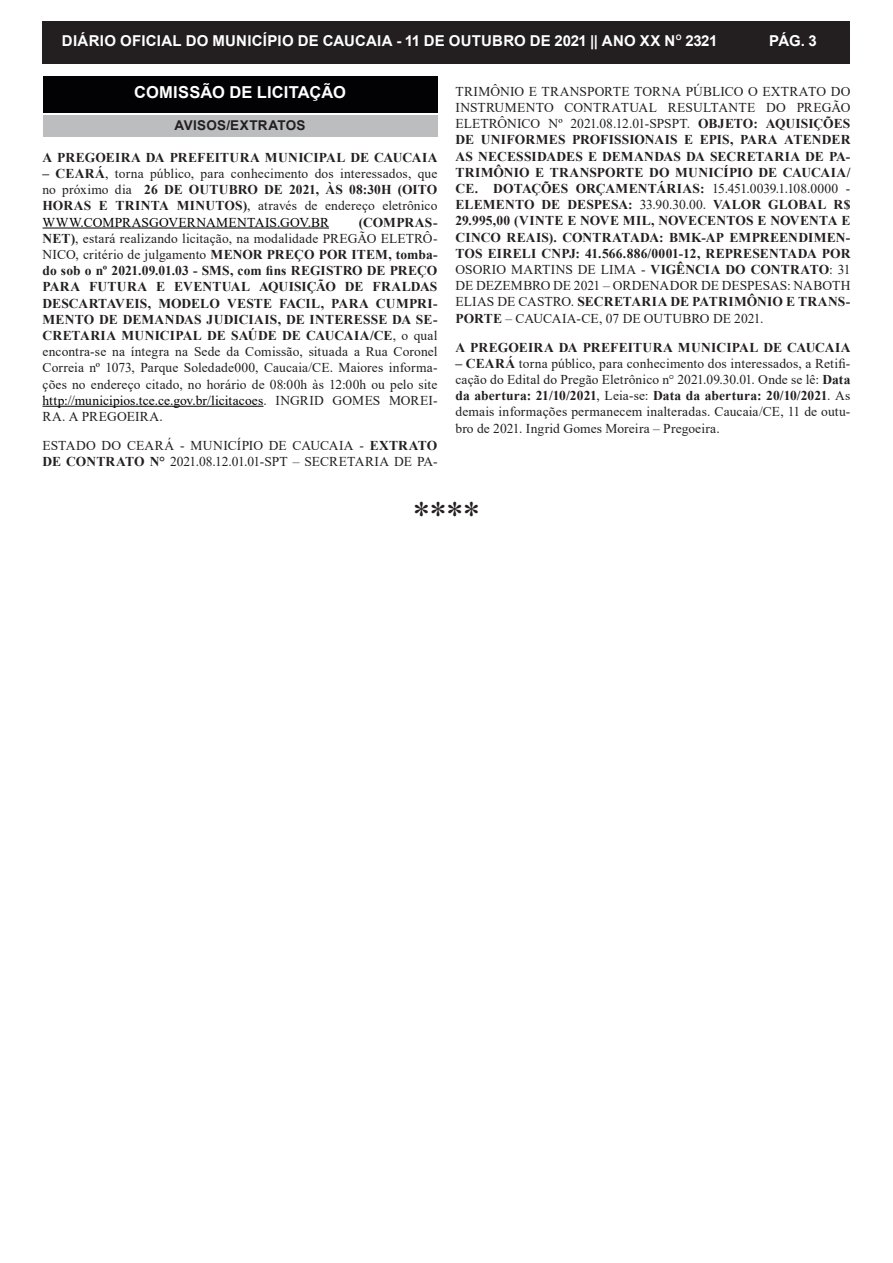
<style>
.page{position:relative;width:893px;height:1263px;background:#fff}
.page>*{position:absolute;margin:0;border:0;box-sizing:border-box;transform-origin:0 0}
.gifos_finais{font:36px "Times New Roman";color:#231f20}
.titulo_1{font:700 16.5px "Arial";letter-spacing:.005em;color:#fff}
.t1{font:700 15px "Arial";letter-spacing:.015em;color:#fff}
.texto_corrido{font:13.5px/16.2px "Times New Roman";letter-spacing:.01em;color:#231f20;text-align:justify}
.texto_corrido-2{font:700 13.5px/16.2px "Times New Roman";letter-spacing:.01em;color:#231f20;text-align:justify}
.titulo_2{font:700 13.5px "Arial";letter-spacing:.02em;color:#231f20}
.s1{font-weight:700}
.s2{color:#000}
.s3{font-weight:400}
</style>
<div class="page">
<div style="left:43px;top:22px;width:807px;height:42px;background:#231f20"></div>
<div style="left:43px;top:77px;width:394px;height:36px;background:#020205"></div>
<div style="left:43px;top:115px;width:394px;height:21px;background:#bbbdbe"></div>
<hr style="left:43px;top:228px;width:286px;height:1px;background:#000">
<hr style="left:43px;top:406px;width:220px;height:1px;background:#000">
<p class="t1" style="left:62px;top:30px;width:657px">DIÁRIO OFICIAL DO MUNICÍPIO DE CAUCAIA - 11 DE OUTUBRO DE 2021 || ANO XX N<sup>O</sup> 2321</p>
<p class="t1" style="left:769px;top:30px;width:49px">PÁG. 3</p>
<p class="titulo_1" style="left:134px;top:81px;width:213px">COMISSÃO DE LICITAÇÃO</p>
<p class="titulo_2" style="left:174px;top:116px;width:133px">AVISOS/EXTRATOS</p>
<p class="texto_corrido-2" style="left:43px;top:149px;width:396px">A PREGOEIRA DA PREFEITURA MUNICIPAL DE CAUCAIA</p>
<p class="texto_corrido" style="left:43px;top:165px;width:396px"><span class="s1">– CEARÁ</span>, torna público, para conhecimento dos interessados, que no próximo dia <span class="s1">26 DE OUTUBRO DE 2021, ÀS 08:30H (OITO HORAS E TRINTA MINUTOS)</span>, através de endereço eletrônico <span class="s2">WWW.COMPRASGOVERNAMENTAIS.GOV.BR</span></p>
<p class="texto_corrido-2" style="left:455px;top:83px;width:396px"><span class="s3">TRIMÔNIO E TRANSPORTE TORNA PÚBLICO O EXTRATO DO INSTRUMENTO CONTRATUAL RESULTANTE DO PREGÃO ELETRÔNICO Nº 2021.08.12.01-SPSPT.</span> OBJETO: AQUISIÇÕES DE UNIFORMES PROFISSIONAIS E EPIS, PARA ATENDER AS NECESSIDADES E DEMANDAS DA SECRETARIA DE PA-TRIMÔNIO E TRANSPORTE DO MUNICÍPIO DE CAUCAIA/ CE. DOTAÇÕES ORÇAMENTÁRIAS: <span class="s3">15.451.0039.1.108.0000 - </span>ELEMENTO DE DESPESA: <span class="s3">33.90.30.00.</span> VALOR GLOBAL R$ 29.995,00 (VINTE E NOVE MIL, NOVECENTOS E NOVENTA E CINCO REAIS). CONTRATADA: BMK-AP EMPREENDIMEN-TOS EIRELI CNPJ: 41.566.886/0001-12, REPRESENTADA POR <span class="s3">OSORIO MARTINS DE LIMA -</span> VIGÊNCIA DO CONTRATO<span class="s3">: 31<br>DE DEZEMBRO DE 2021 – ORDENADOR DE DESPESAS: NABOTH ELIAS DE CASTRO.</span> SECRETARIA DE PATRIMÔNIO E TRANS-PORTE <span class="s3">– CAUCAIA-CE, 07 DE OUTUBRO DE 2021.</span></p>
<p class="texto_corrido-2" style="left:455px;top:339px;width:396px">A PREGOEIRA DA PREFEITURA MUNICIPAL DE CAUCAIA</p>
<p class="texto_corrido" style="left:455px;top:355px;width:396px"><span class="s1">– CEARÁ</span> torna público, para conhecimento dos interessados, a Retifi&shy;cação do Edital do Pregão Eletrônico n° 2021.09.30.01. Onde se lê: <span class="s1">Data da abertura: 21/10/2021</span>, Leia-se: <span class="s1">Data da abertura: 20/10/2021</span>. As demais informações permanecem inalteradas. Caucaia/CE, 11 de outu&shy;bro de 2021. Ingrid Gomes Moreira – Pregoeira.</p>
<p class="texto_corrido" style="left:43px;top:213px;width:396px;text-indent:316px"><span class="s1">(COMPRAS-NET)</span>, estará realizando licitação, na modalidade PREGÃO ELETRÔ-NICO, critério de julgamento <span class="s1">MENOR PREÇO POR ITEM, tomba&shy;do sob o nº 2021.09.01.03 - SMS, com fins REGISTRO DE PREÇO PARA FUTURA E EVENTUAL AQUISIÇÃO DE FRALDAS DESCARTAVEIS, MODELO VESTE FACIL, PARA CUMPRI-MENTO DE DEMANDAS JUDICIAIS, DE INTERESSE DA SE-CRETARIA MUNICIPAL DE SAÚDE DE CAUCAIA/CE</span>, o qual encontra-se na íntegra na Sede da Comissão, situada a Rua Coronel Correia nº 1073, Parque Soledade000, Caucaia/CE. Maiores informa&shy;ções no endereço citado, no horário de 08:00h às 12:00h ou pelo site <span class="s2">http://municipios.tce.ce.gov.br/licitacoes</span>. INGRID GOMES MOREI-RA. A PREGOEIRA.</p>
<p class="texto_corrido" style="left:43px;top:437px;width:396px">ESTADO DO CEARÁ - MUNICÍPIO DE CAUCAIA - <span class="s1">EXTRATO<br>DE CONTRATO N°</span> 2021.08.12.01.01-SPT – SECRETARIA DE PA-</p>
<p class="gifos_finais" style="left:412px;top:489px;width:69px">****</p>
</div>
